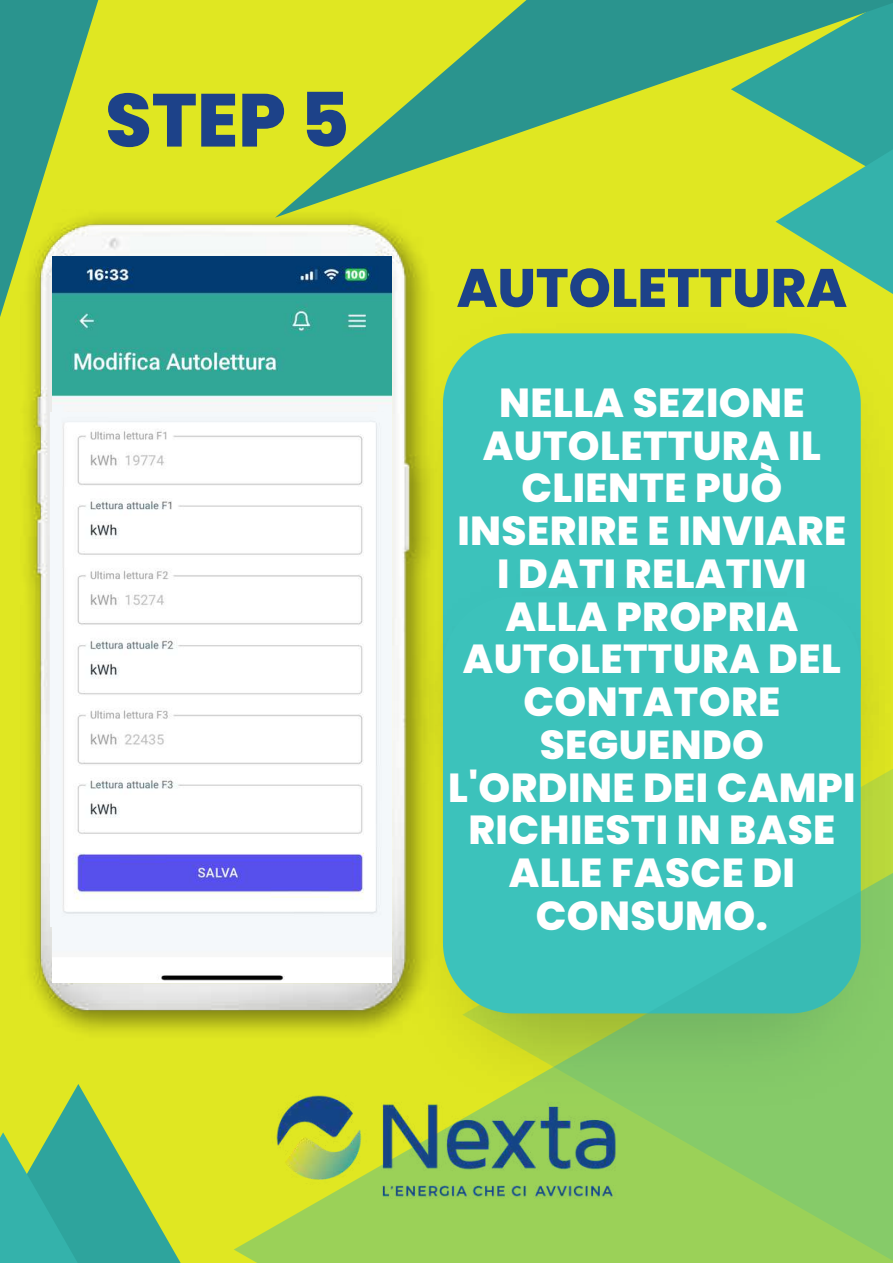
<style>
.page{position:relative;width:893px;height:1264px;background:#fff}
.page>*{position:absolute;margin:0;border:0;box-sizing:border-box;transform-origin:0 0}
.t1{font:800 75px "Poppins";color:#1d4289}
.t2{font:800 54px "Poppins";color:#1d4289}
.t3{font:800 40.5px/42.8px "Poppins";letter-spacing:.01em;color:#fff;text-align:center}
</style>
<div class="page">
<div style="left:0;top:0;width:892px;height:1262px;background:#e0e722"></div>
<div style="left:443px;top:333px;width:417px;height:241px;background:#3cc2bb"></div>
<svg style="left:775px;top:218px;width:117px;height:148px"></svg>
<svg style="left:51px;top:1084px;width:109px;height:178px"></svg>
<svg style="left:0;top:1132px;width:137px;height:130px;background:#42af94"></svg>
<svg style="left:443px;top:333px;width:249px;height:69px;background:#47c4b0"></svg>
<img style="left:28px;top:217px;width:406px;height:815px">
<img style="left:400px;top:574px;width:492px;height:285px">
<div style="left:443px;top:596px;width:417px;height:263px;background:#3cc2bb"></div>
<svg style="left:732px;top:859px;width:160px;height:403px;background:#70c67e"></svg>
<svg style="left:0;top:0;width:220px;height:475px"></svg>
<svg style="left:275px;top:0;width:617px;height:218px"></svg>
<img style="left:160px;top:859px;width:572px;height:403px">
<img style="left:53px;top:256px;width:338px;height:726px">
<img style="left:50px;top:412px;width:340px;height:514px">
<h1 class="t1" style="left:105px;top:68px;width:245px">STEP 5</h1>
<h2 class="t2" style="left:456px;top:250px;width:392px">AUTOLETTURA</h2>
<p class="t3" style="left:448px;top:381px;width:409px">NELLA SEZIONE<br>AUTOLETTURA IL<br>CLIENTE PUÒ<br>INSERIRE E INVIARE<br>I DATI RELATIVI<br>ALLA PROPRIA<br>AUTOLETTURA DEL<br>CONTATORE<br>SEGUENDO<br>L'ORDINE DEI CAMPI<br>RICHIESTI IN BASE<br>ALLE FASCE DI<br>CONSUMO.</p>
</div>
